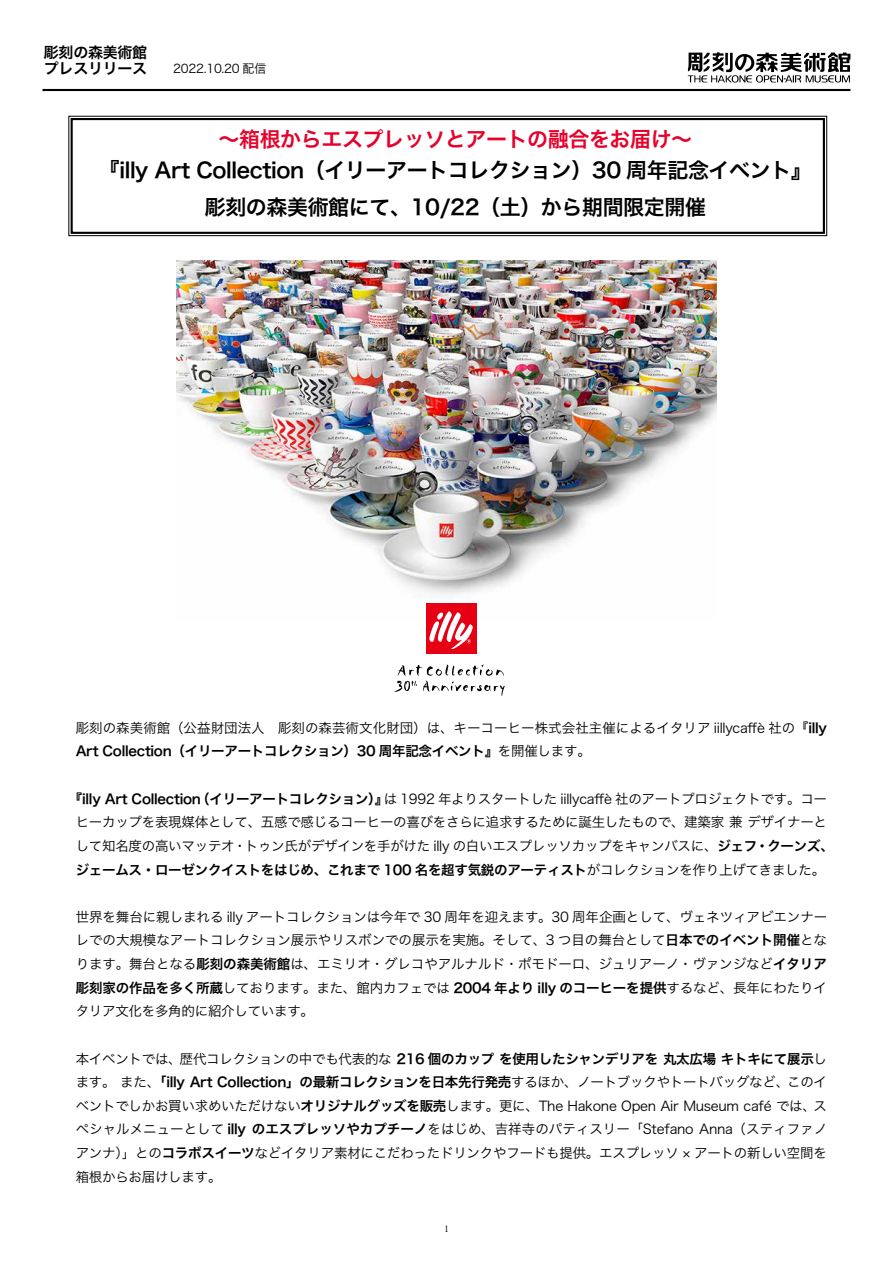
<style>
.page{position:relative;width:893px;height:1263px;background:#fff}
.page>*{position:absolute;margin:0;border:0;box-sizing:border-box;transform-origin:0 0}
.t1{font:21px/36.8px "Hira Kaku Pro W6";letter-spacing:-.02em;color:#000;text-align:center}
.t2{font:21px "Hira Kaku Pro W6";letter-spacing:-.02em;color:#e6002b}
.t3{font:15px/16.5px "Hira Kaku Pro W6";letter-spacing:-.02em;color:#000}
.t4{font:13.5px/23.7px "Hira Kaku Pro W3";letter-spacing:-.02em;color:#000;text-align:justify}
.t5{font:13.5px/23.7px "Hira Kaku Pro W6";letter-spacing:-.02em;color:#000}
.t6{font:13.5px "Hira Kaku Pro W3";color:#000}
.t7{font:12px "Hira Kaku Pro W3";letter-spacing:-.02em;color:#000}
.t8{font:9px "Koz Min Pr 6 N";color:#000}
.s1{font-family:"Hira Kaku Pro W6"}
.s2{font-family:"Hira Kaku Pro W3"}
</style>
<div class="page">
<hr style="left:43px;top:89px;width:807px;height:2px;background:#000">
<svg style="left:68px;top:116px;width:759px;height:120px"></svg>
<div style="left:71px;top:118px;width:754px;height:116px;border:2px solid #000"></div>
<svg style="left:688px;top:52px;width:162px;height:31px"></svg>
<img style="left:176px;top:261px;width:540px;height:360px">
<svg style="left:394px;top:664px;width:111px;height:32px"></svg>
<div style="left:426px;top:604px;width:50px;height:50px;background:#e60013"></div>
<svg style="left:429px;top:611px;width:44px;height:38px"></svg>
<p class="t3" style="left:44px;top:43px;width:119px">彫刻の森美術館　プレスリリース</p>
<p class="t7" style="left:173px;top:58px;width:95px">2022.10.20 配信</p>
<h1 class="t2" style="left:219px;top:120px;width:475px">〜箱根からエスプレッソとアートの融合をお届け〜</h1>
<h1 class="t1" style="left:99px;top:151px;width:714px">『illy Art Collection（イリーアートコレクション）30 周年記念イベント』彫刻の森美術館にて、10/22（土）から期間限定開催</h1>
<p class="t6" style="left:76px;top:716px;width:753px">彫刻の森美術館（公益財団法人　彫刻の森芸術文化財団）は、キーコーヒー株式会社主催によるイタリア iillycaffè 社の『<span class="s1">illy</span></p>
<p class="t5" style="left:76px;top:739px;width:517px">Art Collection（イリーアートコレクション）30 周年記念イベント』<span class="s2">を開催します。</span></p>
<p class="t4" style="left:69px;top:786px;width:766px;text-align:center"><span class="s1">『illy Art Collection（イリーアートコレクション）』</span>は 1992 年よりスタートした iillycaffè 社のアートプロジェクトです。コーヒーカップを表現媒体として、五感で感じるコーヒーの喜びをさらに追求するために誕生したもので、建築家 兼 デザイナーとして知名度の高いマッテオ・トゥン氏がデザインを手がけた illy の白いエスプレッソカップをキャンバスに、<span class="s1">ジェフ・クーンズ、</span></p>
<p class="t5" style="left:76px;top:857px;width:751px">ジェームス・ローゼンクイストをはじめ、これまで 100 名を超す気鋭のアーティスト<span class="s2">がコレクションを作り上げてきました。</span></p>
<p class="t4" style="left:76px;top:904px;width:753px">世界を舞台に親しまれる illy アートコレクションは今年で 30 周年を迎えます。30 周年企画として、ヴェネツィアビエンナーレでの大規模なアートコレクション展示やリスボンでの展示を実施。そして、3 つ目の舞台として<span class="s1">日本でのイベント開催</span>となります。舞台となる<span class="s1">彫刻の森美術館</span>は、エミリオ・グレコやアルナルド・ポモドーロ、ジュリアーノ・ヴァンジなど<span class="s1">イタリア</span></p>
<p class="t5" style="left:76px;top:975px;width:753px">彫刻家の作品を多く所蔵<span class="s2">しております。また、館内カフェでは</span> 2004 年より illy のコーヒーを提供<span class="s2">するなど、長年にわたりイ</span></p>
<p class="t4" style="left:76px;top:998px;width:240px">タリア文化を多角的に紹介しています。</p>
<p class="t5" style="left:76px;top:1046px;width:753px"><span class="s2">本イベントでは、歴代コレクションの中でも代表的な</span> 216 個のカップ を使用したシャンデリアを 丸太広場 キトキにて展示<span class="s2">します。 また、</span>「illy Art Collection」の最新コレクションを日本先行発売<span class="s2">するほか、ノートブックやトートバッグなど、このイ</span></p>
<p class="t4" style="left:76px;top:1093px;width:753px">ベントでしかお買い求めいただけない<span class="s1">オリジナルグッズを販売</span>します。更に、The Hakone Open Air Museum café では、スペシャルメニューとして <span class="s1">illy のエスプレッソやカプチーノ</span>をはじめ、吉祥寺のパティスリー「Stefano Anna（スティファノアンナ）」との<span class="s1">コラボスイーツ</span>などイタリア素材にこだわったドリンクやフードも提供。エスプレッソ × アートの新しい空間を箱根からお届けします。</p>
<p class="t8" style="left:444px;top:1223px;width:7px">1</p>
</div>
